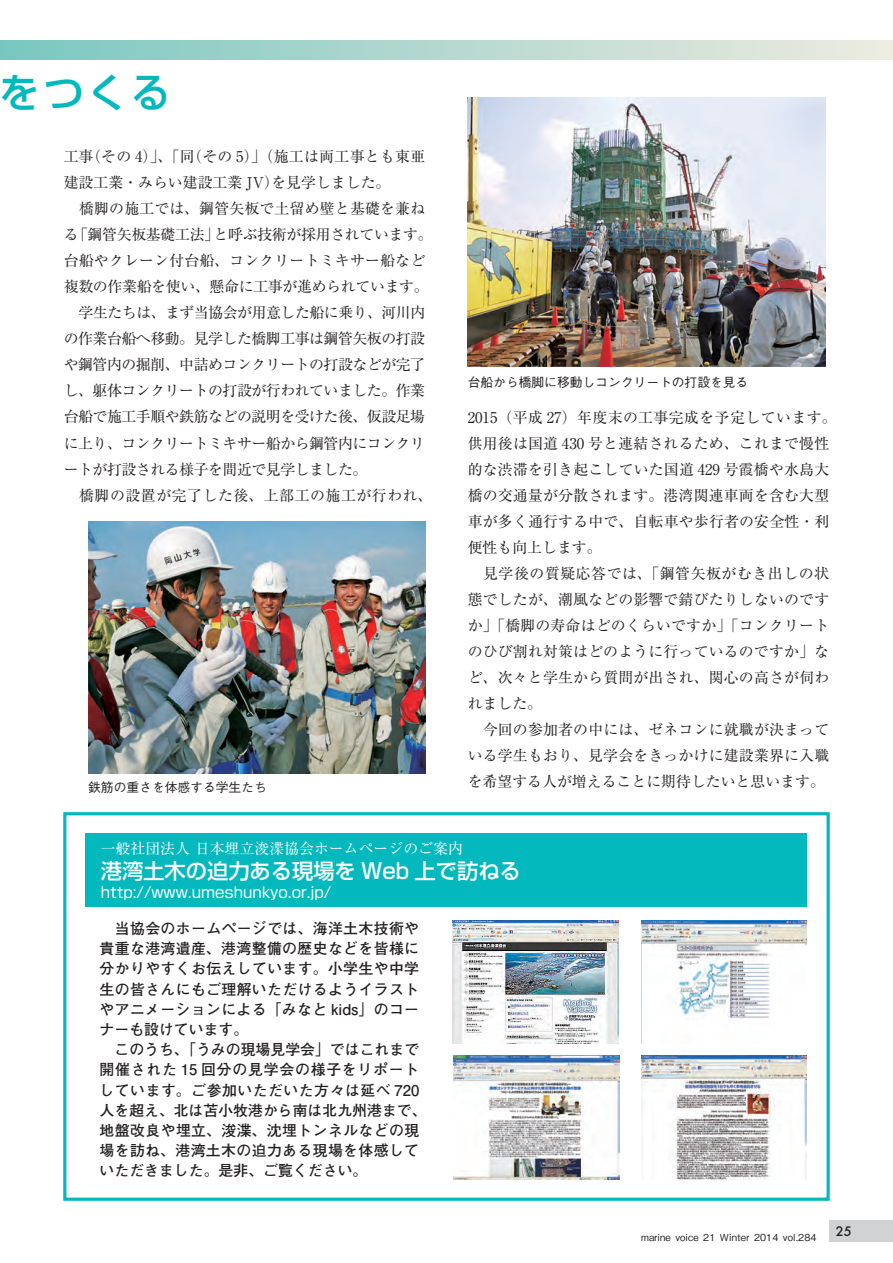
<style>
.page{position:relative;width:893px;height:1263px;background:#fff}
.page>*{position:absolute;margin:0;border:0;box-sizing:border-box;transform-origin:0 0}
.t1{font:500 40.35px "Shin Go Pro";color:#03b9bd}
.t2{font:500 21.3px "Shin Go Pro";color:#fff}
.t3{font:14.85px/26.1px "Ryumin Pro";letter-spacing:-.03em;color:#231f20}
.t4{font:14.85px/26.1px "Ryumin Pro";letter-spacing:.015em;color:#231f20}
.t5{font:700 14.85px/20.2px "Futo Go B101 Pro";letter-spacing:.025em;color:#231f20}
.t6{font:14.85px "Shin Go Pro";color:#fff}
.t7{font:14.85px "Ryumin Pro";color:#fff}
.t8{font:500 12.75px "Gothic BBB Pro";color:#231f20}
.t9{font:500 12.75px "Futura";color:#231f20}
.t10{font:500 9.6px "Gothic BBB Pro";letter-spacing:.01em;color:#231f20}
</style>
<div class="page">
<div style="left:829px;top:1220px;width:64px;height:22px;background:#d1d2d4"></div>
<div style="left:63px;top:812px;width:767px;height:389px;border:3px solid #03b9bd"></div>
<div style="left:86px;top:833px;width:721px;height:73px;background:#03b9bd"></div>
<img style="left:452px;top:920px;width:166px;height:124px">
<div style="left:0;top:40px;width:893px;height:20px;background:linear-gradient(to right,#7ac7c0,#efebe0)"></div>
<img style="left:641px;top:920px;width:166px;height:124px">
<img style="left:453px;top:1056px;width:166px;height:123px">
<img style="left:641px;top:1056px;width:166px;height:123px">
<img style="left:468px;top:97px;width:358px;height:269px">
<img style="left:89px;top:522px;width:336px;height:252px">
<h1 class="t1" style="left:0;top:59px;width:173px">をつくる</h1>
<p class="t3" style="left:64px;top:142px;width:370px">工事（その 4）」、「同（その 5）」（施工は両工事とも東亜建設工業・みらい建設工業 JV）を見学しました。<br>　橋脚の施工では、鋼管矢板で土留め壁と基礎を兼ねる「鋼管矢板基礎工法」と呼ぶ技術が採用されています。台船やクレーン付台船、コンクリートミキサー船など複数の作業船を使い、懸命に工事が進められています。　学生たちは、まず当協会が用意した船に乗り、河川内の作業台船へ移動。見学した橋脚工事は鋼管矢板の打設や鋼管内の掘削、中詰めコンクリートの打設などが完了し、躯体コンクリートの打設が行われていました。作業台船で施工手順や鉄筋などの説明を受けた後、仮設足場に上り、コンクリートミキサー船から鋼管内にコンクリートが打設される様子を間近で見学しました。<br>　橋脚の設置が完了した後、上部工の施工が行われ、</p>
<p class="t8" style="left:88px;top:776px;width:180px">鉄筋の重さを体感する学生たち</p>
<p class="t8" style="left:468px;top:371px;width:282px">台船から橋脚に移動しコンクリートの打設を見る</p>
<p class="t4" style="left:468px;top:403px;width:370px">2015（平成 27）年度末の工事完成を予定しています。供用後は国道 430 号と連結されるため、これまで慢性的な渋滞を引き起こしていた国道 429 号霞橋や水島大橋の交通量が分散されます。港湾関連車両を含む大型車が多く通行する中で、自転車や歩行者の安全性・利便性も向上します。<br>　見学後の質疑応答では、「鋼管矢板がむき出しの状態でしたが、潮風などの影響で錆びたりしないのですか」「橋脚の寿命はどのくらいですか」「コンクリートのひび割れ対策はどのように行っているのですか」など、次々と学生から質問が出され、関心の高さが伺われました。<br>　今回の参加者の中には、ゼネコンに就職が決まっている学生もおり、見学会をきっかけに建設業界に入職を希望する人が増えることに期待したいと思います。</p>
<p class="t7" style="left:101px;top:837px;width:364px">一般社団法人 日本埋立浚渫協会ホームページのご案内</p>
<h2 class="t2" style="left:101px;top:853px;width:422px">港湾土木の迫力ある現場を Web 上で訪ねる</h2>
<p class="t6" style="left:101px;top:880px;width:232px">http://www.umeshunkyo.or.jp/</p>
<p class="t5" style="left:100px;top:916px;width:329px">　当協会のホームページでは、海洋土木技術や貴重な港湾遺産、港湾整備の歴史などを皆様に分かりやすくお伝えしています。小学生や中学生の皆さんにもご理解いただけるようイラストやアニメーションによる「みなと kids」のコーナーも設けています。<br>　このうち、「うみの現場見学会」ではこれまで開催された 15 回分の見学会の様子をリポートしています。ご参加いただいた方々は延べ 720人を超え、北は苫小牧港から南は北九州港まで、地盤改良や埋立、浚渫、沈埋トンネルなどの現場を訪ね、港湾土木の迫力ある現場を体感していただきました。是非、ご覧ください。</p>
<p class="t10" style="left:641px;top:1229px;width:177px">marine voice 21 Winter 2014 vol.284</p>
<p class="t9" style="left:836px;top:1222px;width:17px">25</p>
</div>
